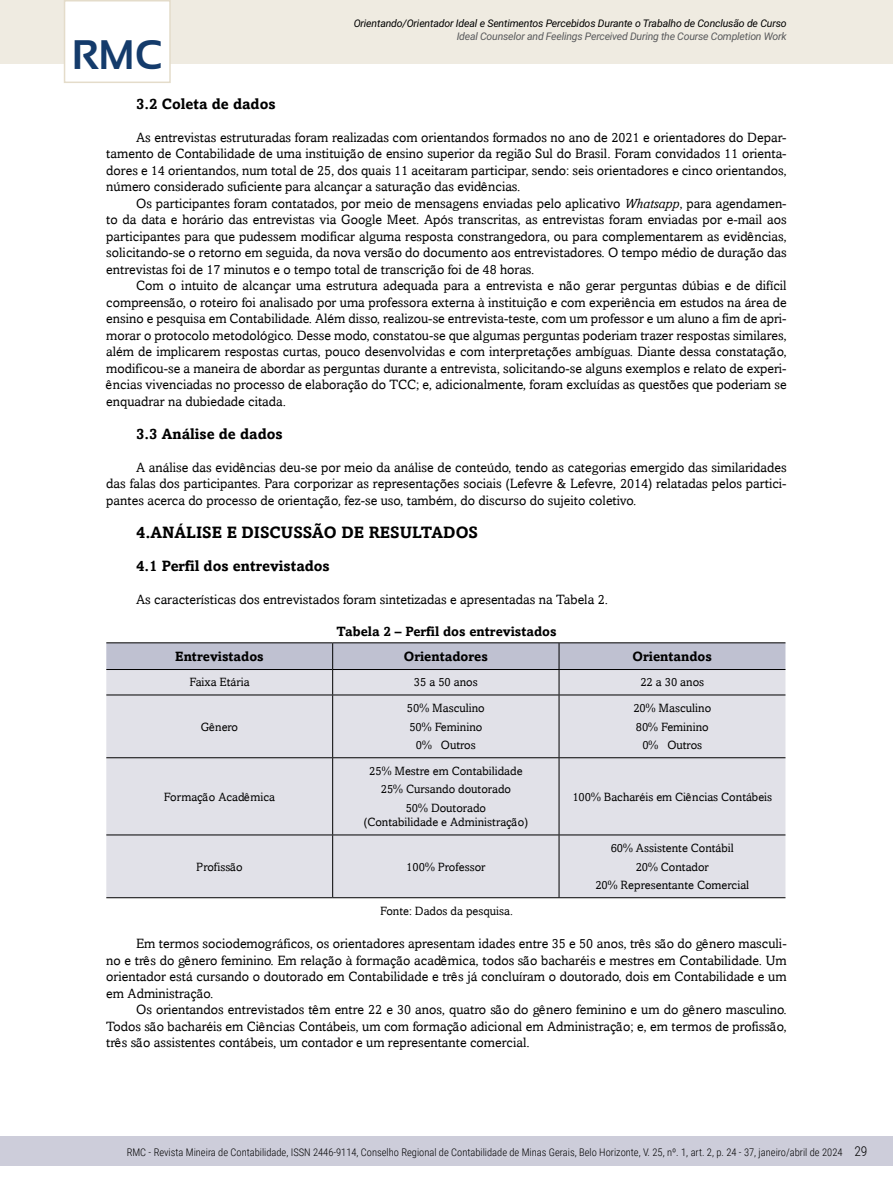
<style>
.page{position:relative;width:893px;height:1191px;background:#fff}
.page>*{position:absolute;margin:0;border:0;box-sizing:border-box;transform-origin:0 0}
.t1{font:700 41.25px "Sansation";color:#143b6b}
.t2{font:700 16.5px "Amasis";color:#000}
.t3{font:700 15px "Amasis";color:#000}
.t4{font:13.5px/16.5px "Amasis";color:#000;text-align:justify}
.t5{font:700 13.5px "Amasis";color:#000}
.t6{font:300 13.5px "Roboto Condensed";color:#000}
.t7{font:12px/18.6px "Amasis";color:#000;text-align:center}
.t8{font:300 10.5px "Roboto Condensed";color:#000}
.t9{font:italic 10.5px "Roboto";letter-spacing:-.015em;color:#000}
.t10{font:italic 10.5px "Roboto";letter-spacing:-.02em;color:#58595b}
.s1{font-style:italic}
.s2{font-size:13.5px}
</style>
<div class="page">
<div style="left:0;top:0;width:893px;height:64px;background:#efebe1"></div>
<div style="left:64px;top:0;width:107px;height:83px;background:#fff;border:2px solid #e4dcca"></div>
<div style="left:0;top:1135px;width:893px;height:30px;background:#cdcdda"></div>
<div style="left:106px;top:695px;width:679px;height:202px;background:#e1e1e8"></div>
<hr style="left:333px;top:642px;width:226px;height:1px;background:#000">
<hr style="left:332px;top:758px;width:1px;height:76px;background:#000">
<hr style="left:559px;top:695px;width:1px;height:62px;background:#000">
<hr style="left:559px;top:758px;width:1px;height:76px;background:#000">
<hr style="left:559px;top:642px;width:226px;height:1px;background:#000">
<hr style="left:106px;top:642px;width:227px;height:1px;background:#000">
<svg style="left:106px;top:643px;width:679px;height:51px;background:#cacbd7"></svg>
<hr style="left:106px;top:669px;width:227px;height:1px;background:#000">
<hr style="left:106px;top:897px;width:227px;height:1px;background:#000">
<hr style="left:332px;top:835px;width:1px;height:62px;background:#000">
<hr style="left:333px;top:897px;width:226px;height:1px;background:#000">
<hr style="left:559px;top:835px;width:1px;height:62px;background:#000">
<hr style="left:559px;top:897px;width:226px;height:1px;background:#000">
<hr style="left:332px;top:695px;width:1px;height:62px;background:#000">
<hr style="left:106px;top:694px;width:227px;height:1px;background:#000">
<hr style="left:333px;top:694px;width:226px;height:1px;background:#000">
<hr style="left:559px;top:694px;width:226px;height:1px;background:#000">
<hr style="left:106px;top:757px;width:227px;height:1px;background:#000">
<hr style="left:333px;top:757px;width:226px;height:1px;background:#000">
<hr style="left:559px;top:757px;width:226px;height:1px;background:#000">
<hr style="left:106px;top:834px;width:227px;height:1px;background:#000">
<hr style="left:333px;top:834px;width:226px;height:1px;background:#000">
<hr style="left:559px;top:834px;width:226px;height:1px;background:#000">
<h1 class="t1" style="left:72px;top:32px;width:92px">RMC</h1>
<p class="t9" style="left:354px;top:16px;width:434px">Orientando/Orientador Ideal e Sentimentos Percebidos Durante o Trabalho de Conclusão de Curso</p>
<p class="t10" style="left:457px;top:29px;width:331px">Ideal Counselor and Feelings Perceived During the Course Completion Work</p>
<p class="t3" style="left:136px;top:94px;width:141px">3.2 Coleta de dados</p>
<p class="t4" style="left:106px;top:129px;width:682px;text-indent:30px">As entrevistas estruturadas foram realizadas com orientandos formados no ano de 2021 e orientadores do Depar&shy;tamento de Contabilidade de uma instituição de ensino superior da região Sul do Brasil. Foram convidados 11 orienta&shy;dores e 14 orientandos, num total de 25, dos quais 11 aceitaram participar, sendo: seis orientadores e cinco orientandos, número considerado suficiente para alcançar a saturação das evidências.</p>
<p class="t4" style="left:106px;top:195px;width:682px;text-indent:30px">Os participantes foram contatados, por meio de mensagens enviadas pelo aplicativo <span class="s1">Whatsapp</span>, para agendamen&shy;to da data e horário das entrevistas via Google Meet. Após transcritas, as entrevistas foram enviadas por e-mail aos participantes para que pudessem modificar alguma resposta constrangedora, ou para complementarem as evidências, solicitando-se o retorno em seguida, da nova versão do documento aos entrevistadores. O tempo médio de duração das entrevistas foi de 17 minutos e o tempo total de transcrição foi de 48 horas.</p>
<p class="t4" style="left:106px;top:277px;width:682px;text-indent:30px">Com o intuito de alcançar uma estrutura adequada para a entrevista e não gerar perguntas dúbias e de difícil compreensão, o roteiro foi analisado por uma professora externa à instituição e com experiência em estudos na área de ensino e pesquisa em Contabilidade. Além disso, realizou-se entrevista-teste, com um professor e um aluno a fim de apri&shy;morar o protocolo metodológico. Desse modo, constatou-se que algumas perguntas poderiam trazer respostas similares, além de implicarem respostas curtas, pouco desenvolvidas e com interpretações ambíguas. Diante dessa constatação, modificou-se a maneira de abordar as perguntas durante a entrevista, solicitando-se alguns exemplos e relato de experi&shy;ências vivenciadas no processo de elaboração do TCC; e, adicionalmente, foram excluídas as questões que poderiam se enquadrar na dubiedade citada.</p>
<p class="t3" style="left:136px;top:424px;width:148px">3.3 Análise de dados</p>
<p class="t4" style="left:106px;top:459px;width:682px;text-indent:30px">A análise das evidências deu-se por meio da análise de conteúdo, tendo as categorias emergido das similaridades das falas dos participantes. Para corporizar as representações sociais (Lefevre &amp; Lefevre, 2014) relatadas pelos partici&shy;pantes acerca do processo de orientação, fez-se uso, também, do discurso do sujeito coletivo.</p>
<p class="t2" style="left:136px;top:522px;width:343px">4.ANÁLISE E DISCUSSÃO DE RESULTADOS</p>
<p class="t3" style="left:136px;top:556px;width:195px">4.1 Perfil dos entrevistados</p>
<p class="t4" style="left:136px;top:591px;width:473px">As características dos entrevistados foram sintetizadas e apresentadas na Tabela 2.</p>
<p class="t5" style="left:336px;top:623px;width:222px">Tabela 2 – Perfil dos entrevistados</p>
<p class="t5" style="left:175px;top:648px;width:90px">Entrevistados</p>
<p class="t5" style="left:404px;top:648px;width:85px">Orientadores</p>
<p class="t5" style="left:633px;top:648px;width:81px">Orientandos</p>
<p class="t7" style="left:189px;top:673px;width:62px">Faixa Etária</p>
<p class="t7" style="left:414px;top:673px;width:65px">35 a 50 anos</p>
<p class="t7" style="left:640px;top:673px;width:65px">22 a 30 anos</p>
<p class="t7" style="left:201px;top:717px;width:39px">Gênero</p>
<p class="t7" style="left:407px;top:698px;width:79px">50% Masculino<br>50% Feminino<br>0% Outros</p>
<p class="t7" style="left:633px;top:698px;width:79px">20% Masculino<br>80% Feminino<br>0% Outros</p>
<p class="t7" style="left:164px;top:787px;width:113px">Formação Acadêmica</p>
<p class="t7" style="left:369px;top:761px;width:155px">25% Mestre em Contabilidade<br>25% Cursando doutorado<br>50% Doutorado</p>
<p class="t7" style="left:364px;top:813px;width:166px">(Contabilidade e Administração)</p>
<p class="t7" style="left:196px;top:857px;width:48px">Profissão</p>
<p class="t7" style="left:406px;top:857px;width:81px">100% Professor</p>
<p class="t7" style="left:572px;top:787px;width:201px">100% Bacharéis em Ciências Contábeis</p>
<p class="t7" style="left:595px;top:838px;width:155px">60% Assistente Contábil<br>20% Contador<br>20% Representante Comercial</p>
<p class="t7" style="left:380px;top:901px;width:134px">Fonte: Dados da pesquisa.</p>
<p class="t4" style="left:106px;top:935px;width:682px;text-indent:30px">Em termos sociodemográficos, os orientadores apresentam idades entre 35 e 50 anos, três são do gênero masculi&shy;no e três do gênero feminino. Em relação à formação acadêmica, todos são bacharéis e mestres em Contabilidade. Um orientador está cursando o doutorado em Contabilidade e três já concluíram o doutorado, dois em Contabilidade e um em Administração.</p>
<p class="t4" style="left:106px;top:1001px;width:682px;text-indent:30px">Os orientandos entrevistados têm entre 22 e 30 anos, quatro são do gênero feminino e um do gênero masculino.<br>Todos são bacharéis em Ciências Contábeis, um com formação adicional em Administração; e, em termos de profissão, três são assistentes contábeis, um contador e um representante comercial.</p>
<p class="t6" style="left:854px;top:1140px;width:15px">29</p>
<p class="t8" style="left:127px;top:1145px;width:742px">RMC - Revista Mineira de Contabilidade, ISSN 2446-9114, Conselho Regional de Contabilidade de Minas Gerais, Belo Horizonte, V. 25, nº. 1, art. 2, p. 24 - 37, janeiro/abril de 2024 <span class="s2">29</span></p>
</div>
